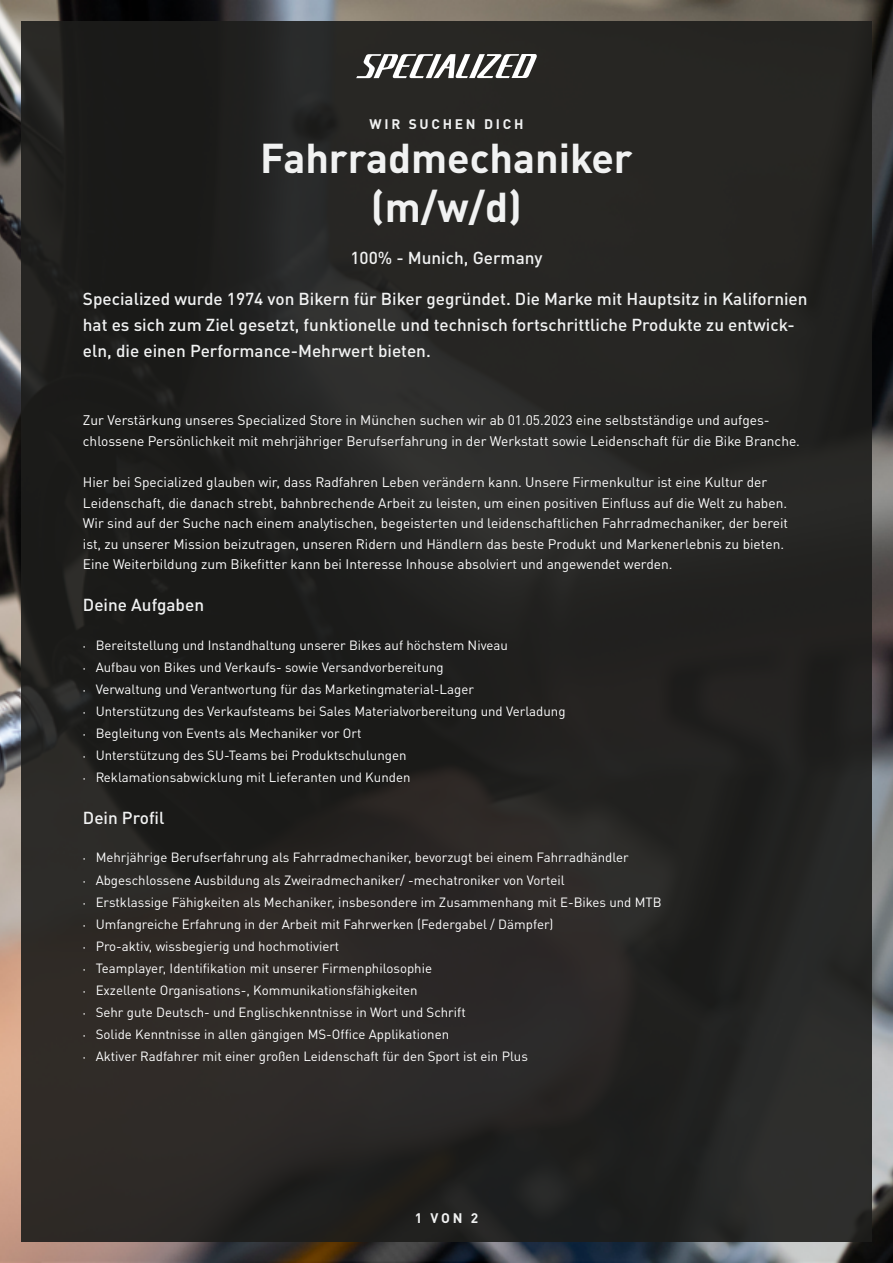
<style>
.page{position:relative;width:893px;height:1263px;background:#fff}
.page>*{position:absolute;margin:0;border:0;box-sizing:border-box;transform-origin:0 0}
.t1{font:700 41.25px/49.3px "DIN Pro";color:#f1f2f2;text-align:center}
.t2{font:500 17.1px/25.8px "DIN Pro";color:#f1f2f2}
.t3{font:13.8px/20.5px "DIN Pro";color:#fff}
.t4{font:700 13.8px "DIN Pro";letter-spacing:.2em;color:#f1f2f2}
.t5{font:13.2px/22px "DIN Pro";color:#fff}
.s1{font-family:"Minion Pro"}
</style>
<div class="page">
<img style="left:0;top:0;width:893px;height:1263px">
<div style="left:21px;top:21px;width:851px;height:1221px;background:#262523"></div>
<svg style="left:356px;top:54px;width:181px;height:24px"></svg>
<p class="t4" style="left:369px;top:112px;width:155px">WIR SUCHEN DICH</p>
<h1 class="t1" style="left:260px;top:128px;width:374px">Fahrradmechaniker (m/w/d)</h1>
<p class="t2" style="left:350px;top:243px;width:194px">100% - Munich, Germany</p>
<p class="t2" style="left:83px;top:284px;width:726px">Specialized wurde 1974 von Bikern für Biker gegründet. Die Marke mit Hauptsitz in Kalifornien hat es sich zum Ziel gesetzt, funktionelle und technisch fortschrittliche Produkte zu entwick&shy;eln, die einen Performance-Mehrwert bieten.</p>
<p class="t3" style="left:83px;top:409px;width:719px">Zur Verstärkung unseres Specialized Store in München suchen wir ab 01.05.2023 eine selbstständige und aufges&shy;chlossene Persönlichkeit mit mehrjähriger Berufserfahrung in der Werkstatt sowie Leidenschaft für die Bike Branche.</p>
<p class="t3" style="left:83px;top:470px;width:707px">Hier bei Specialized glauben wir, dass Radfahren Leben verändern kann. Unsere Firmenkultur ist eine Kultur der Leidenschaft, die danach strebt, bahnbrechende Arbeit zu leisten, um einen positiven Einfluss auf die Welt zu haben.<br>Wir sind auf der Suche nach einem analytischen, begeisterten und leidenschaftlichen Fahrradmechaniker, der bereit ist, zu unserer Mission beizutragen, unseren Ridern und Händlern das beste Produkt und Markenerlebnis zu bieten.<br>Eine Weiterbildung zum Bikefitter kann bei Interesse Inhouse absolviert und angewendet werden.</p>
<p class="t2" style="left:83px;top:590px;width:123px">Deine Aufgaben</p>
<p class="t5" style="left:83px;top:632px;width:484px"><span class="s1">·</span> Bereitstellung und Instandhaltung unserer Bikes auf höchstem Niveau<br><span class="s1">·</span> Aufbau von Bikes und Verkaufs- sowie Versandvorbereitung<br><span class="s1">·</span> Verwaltung und Verantwortung für das Marketingmaterial-Lager<br><span class="s1">·</span> Unterstützung des Verkaufsteams bei Sales Materialvorbereitung und Verladung <span class="s1">·</span> Begleitung von Events als Mechaniker vor Ort<br><span class="s1">·</span> Unterstützung des SU-Teams bei Produktschulungen<br><span class="s1">·</span> Reklamationsabwicklung mit Lieferanten und Kunden</p>
<p class="t2" style="left:83px;top:803px;width:83px">Dein Profil</p>
<p class="t5" style="left:83px;top:845px;width:580px"><span class="s1">·</span> Mehrjährige Berufserfahrung als Fahrradmechaniker, bevorzugt bei einem Fahrradhändler<br><span class="s1">·</span> Abgeschlossene Ausbildung als Zweiradmechaniker/ -mechatroniker von Vorteil<br><span class="s1">·</span> Erstklassige Fähigkeiten als Mechaniker, insbesondere im Zusammenhang mit E-Bikes und MTB <span class="s1">·</span> Umfangreiche Erfahrung in der Arbeit mit Fahrwerken (Federgabel / Dämpfer)<br><span class="s1">·</span> Pro-aktiv, wissbegierig und hochmotiviert<br><span class="s1">·</span> Teamplayer, Identifikation mit unserer Firmenphilosophie<br><span class="s1">·</span> Exzellente Organisations-, Kommunikationsfähigkeiten<br><span class="s1">·</span> Sehr gute Deutsch- und Englischkenntnisse in Wort und Schrift<br><span class="s1">·</span> Solide Kenntnisse in allen gängigen MS-Office Applikationen<br><span class="s1">·</span> Aktiver Radfahrer mit einer großen Leidenschaft für den Sport ist ein Plus</p>
<p class="t4" style="left:415px;top:1207px;width:65px">1 VON 2</p>
</div>
